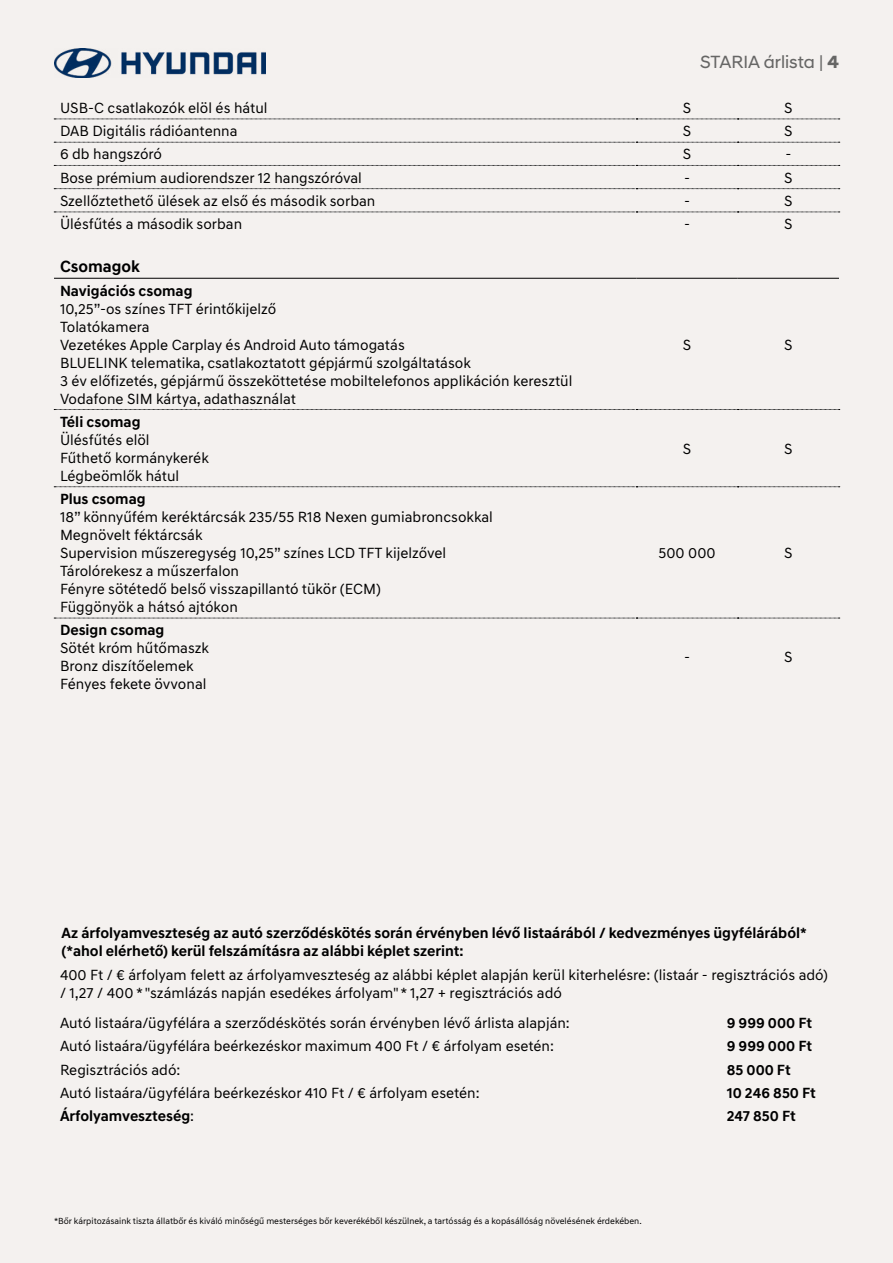
<style>
.page{position:relative;width:893px;height:1263px;background:#f4f1ef}
.page>*{position:absolute;margin:0;border:0;box-sizing:border-box;transform-origin:0 0}
.t1{font:18px "Hyundai Sans Head";color:#666665}
.t2{font:700 16.5px "Hyundai Sans Text";color:#000}
.t3{font:15px/18px "Hyundai Sans Text";color:#000}
.t4{font:700 15px/18px "Hyundai Sans Text";color:#000}
.t5{font:9px "Hyundai Sans Text";color:#000}
.s1{font-weight:700}
.s2{font-weight:400}
</style>
<div class="page">
<img style="left:54px;top:48px;width:212px;height:29px">
<svg style="left:54px;top:119px;width:786px;height:1px"></svg>
<svg style="left:54px;top:142px;width:786px;height:1px"></svg>
<svg style="left:54px;top:409px;width:786px;height:1px"></svg>
<svg style="left:54px;top:486px;width:786px;height:1px"></svg>
<hr style="left:54px;top:278px;width:582px;height:1px;background:#000">
<hr style="left:636px;top:278px;width:102px;height:1px;background:#000">
<hr style="left:738px;top:278px;width:101px;height:1px;background:#000">
<svg style="left:54px;top:212px;width:786px;height:1px"></svg>
<svg style="left:54px;top:618px;width:786px;height:1px"></svg>
<svg style="left:54px;top:165px;width:786px;height:1px"></svg>
<svg style="left:54px;top:188px;width:786px;height:1px"></svg>
<p class="t1" style="left:700px;top:51px;width:140px">STARIA árlista | <span class="s1">4</span></p>
<p class="t3" style="left:60px;top:99px;width:209px">USB-C csatlakozók elöl és hátul</p>
<p class="t3" style="left:683px;top:99px;width:10px">S</p>
<p class="t3" style="left:784px;top:99px;width:10px">S</p>
<p class="t3" style="left:60px;top:122px;width:179px">DAB Digitális rádióantenna</p>
<p class="t3" style="left:683px;top:122px;width:10px">S</p>
<p class="t3" style="left:784px;top:122px;width:10px">S</p>
<p class="t3" style="left:60px;top:145px;width:104px">6 db hangszóró</p>
<p class="t3" style="left:683px;top:145px;width:10px">S</p>
<p class="t3" style="left:785px;top:145px;width:8px">-</p>
<p class="t3" style="left:60px;top:169px;width:303px">Bose prémium audiorendszer 12 hangszóróval</p>
<p class="t3" style="left:684px;top:169px;width:8px">-</p>
<p class="t3" style="left:784px;top:169px;width:10px">S</p>
<p class="t3" style="left:60px;top:192px;width:317px">Szellőztethető ülések az első és második sorban</p>
<p class="t3" style="left:684px;top:192px;width:8px">-</p>
<p class="t3" style="left:784px;top:192px;width:10px">S</p>
<p class="t3" style="left:60px;top:215px;width:184px">Ülésfűtés a második sorban</p>
<p class="t3" style="left:684px;top:215px;width:8px">-</p>
<p class="t3" style="left:784px;top:215px;width:10px">S</p>
<p class="t2" style="left:60px;top:256px;width:82px">Csomagok</p>
<p class="t4" style="left:60px;top:281px;width:134px">Navigációs csomag</p>
<p class="t3" style="left:60px;top:299px;width:514px">10,25”-os színes TFT érintőkijelző<br>Tolatókamera<br>Vezetékes Apple Carplay és Android Auto támogatás<br>BLUELINK telematika, csatlakoztatott gépjármű szolgáltatások<br>3 év előfizetés, gépjármű összeköttetése mobiltelefonos applikáción keresztül Vodafone SIM kártya, adathasználat</p>
<p class="t3" style="left:683px;top:335px;width:10px">S</p>
<p class="t3" style="left:784px;top:335px;width:10px">S</p>
<p class="t4" style="left:60px;top:413px;width:82px">Téli csomag</p>
<p class="t3" style="left:60px;top:431px;width:150px">Ülésfűtés elöl<br>Fűthető kormánykerék<br>Légbeömlők hátul</p>
<p class="t3" style="left:683px;top:440px;width:10px">S</p>
<p class="t3" style="left:784px;top:440px;width:10px">S</p>
<p class="t4" style="left:60px;top:490px;width:87px">Plus csomag</p>
<p class="t3" style="left:60px;top:508px;width:434px">18” könnyűfém keréktárcsák 235/55 R18 Nexen gumiabroncsokkal Megnövelt féktárcsák<br>Supervision műszeregység 10,25” színes LCD TFT kijelzővel Tárolórekesz a műszerfalon<br>Fényre sötétedő belső visszapillantó tükör (ECM)<br>Függönyök a hátsó ajtókon</p>
<p class="t3" style="left:658px;top:544px;width:59px">500 000</p>
<p class="t3" style="left:784px;top:544px;width:10px">S</p>
<p class="t4" style="left:60px;top:621px;width:106px">Design csomag</p>
<p class="t3" style="left:60px;top:639px;width:151px">Sötét króm hűtőmaszk<br>Bronz diszítőelemek<br>Fényes fekete övvonal</p>
<p class="t3" style="left:684px;top:648px;width:8px">-</p>
<p class="t3" style="left:784px;top:648px;width:10px">S</p>
<p class="t4" style="left:62px;top:924px;width:747px">Az árfolyamveszteség az autó szerződéskötés során érvényben lévő listaárából / kedvezményes ügyfélárából* (*ahol elérhető) kerül felszámításra az alábbi képlet szerint:</p>
<p class="t3" style="left:60px;top:966px;width:769px">400 Ft / € árfolyam felett az árfolyamveszteség az alábbi képlet alapján kerül kiterhelésre: (listaár - regisztrációs adó) / 1,27 / 400 * "számlázás napján esedékes árfolyam" * 1,27 + regisztrációs adó</p>
<p class="t3" style="left:60px;top:1014px;width:511px">Autó listaára/ügyfélára a szerződéskötés során érvényben lévő árlista alapján:</p>
<p class="t4" style="left:727px;top:1014px;width:87px">9 999 000 Ft</p>
<p class="t3" style="left:60px;top:1037px;width:495px">Autó listaára/ügyfélára beérkezéskor maximum 400 Ft / € árfolyam esetén:</p>
<p class="t4" style="left:727px;top:1037px;width:87px">9 999 000 Ft</p>
<p class="t3" style="left:60px;top:1060px;width:122px">Regisztrációs adó:</p>
<p class="t4" style="left:727px;top:1060px;width:65px">85 000 Ft</p>
<p class="t3" style="left:60px;top:1084px;width:421px">Autó listaára/ügyfélára beérkezéskor 410 Ft / € árfolyam esetén:</p>
<p class="t4" style="left:727px;top:1084px;width:91px">10 246 850 Ft</p>
<p class="t4" style="left:60px;top:1107px;width:136px">Árfolyamveszteség<span class="s2">:</span></p>
<p class="t4" style="left:727px;top:1107px;width:71px">247 850 Ft</p>
<p class="t5" style="left:54px;top:1215px;width:589px">*Bőr kárpitozásaink tiszta állatbőr és kiváló minőségű mesterséges bőr keverékéből készülnek, a tartósság és a kopásállóság növelésének érdekében.</p>
</div>
